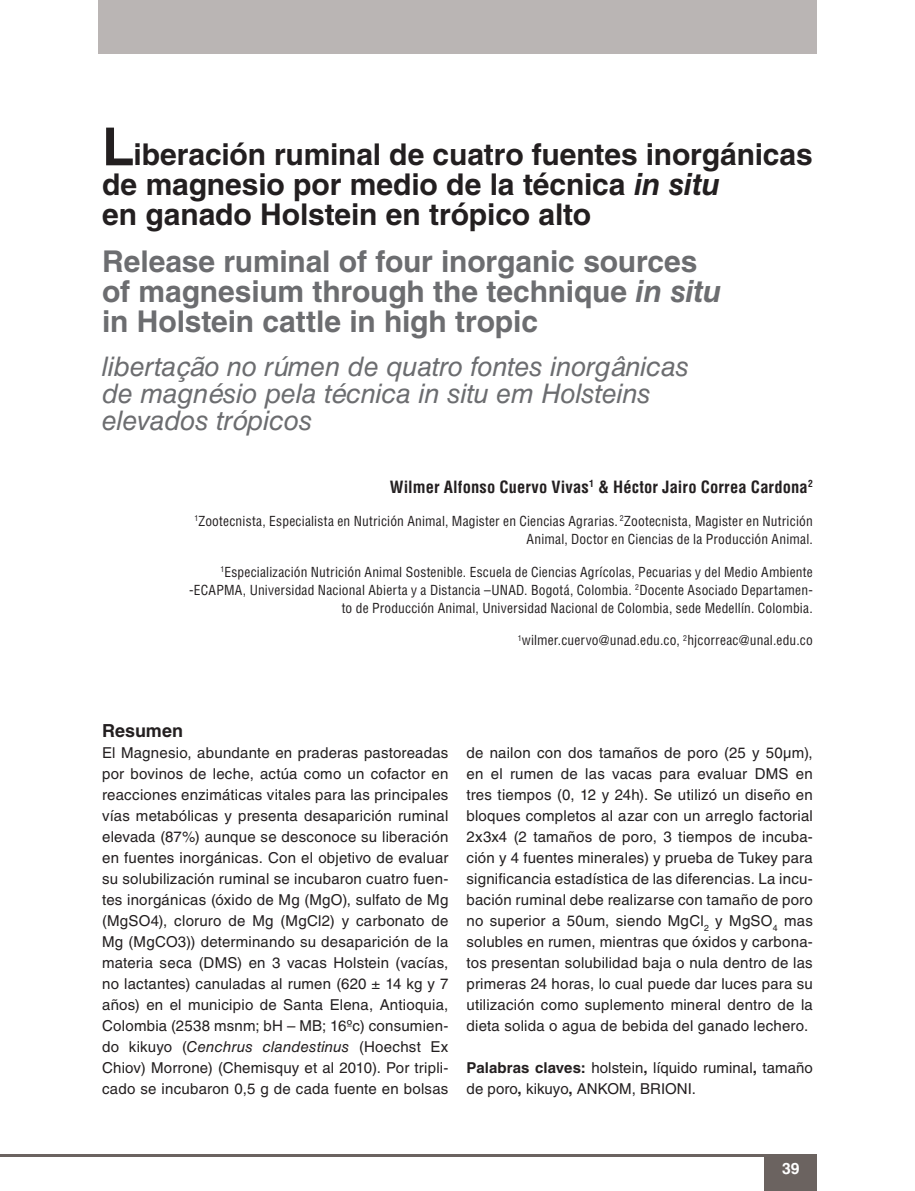
<style>
.page{position:relative;width:915px;height:1191px;background:#fff}
.page>*{position:absolute;margin:0;border:0;box-sizing:border-box;transform-origin:0 0}
.t1{font:700 30px/30px "Helvetica LT Std";letter-spacing:-.005em;color:#231f20}
.t2{font:700 30px/30px "Helvetica LT Std";letter-spacing:-.005em;color:#6c6d70}
.t3{font:italic 27px/27px "Helvetica LT Std";letter-spacing:-.01em;color:#6c6d70}
.t4{font:700 18px "Helvetica LT Std";color:#231f20}
.t5{font:700 condensed 16.5px "Helvetica LT Std";letter-spacing:.01em;color:#231f20}
.t6{font:700 15.75px "Helvetica LT Std";color:#fff}
.t7{font:15px/21px "Helvetica LT Std";letter-spacing:.01em;color:#231f20;text-align:justify}
.t8{font:condensed 13.5px/18px "Helvetica LT Std";letter-spacing:.015em;color:#231f20;text-align:right}
.s1{font-size:52.5px}
.s2{font-style:italic}
.s3{font-weight:700}
</style>
<div class="page">
<div style="left:98px;top:0;width:718px;height:54px;background:#bab5b4"></div>
<div style="left:764px;top:1154px;width:52px;height:37px;background:#6b6360"></div>
<hr style="left:0;top:1154px;width:813px;height:2px;background:#6b6360">
<h1 class="t1" style="left:102px;top:139px;width:712px"><span class="s1">L</span>iberación ruminal de cuatro fuentes inorgánicas de magnesio por medio de la técnica <span class="s2">in situ<br></span>en ganado Holstein en trópico alto</h1>
<h1 class="t2" style="left:102px;top:246px;width:620px">Release ruminal of four inorganic sources of magnesium through the technique <span class="s2">in situ </span>in Holstein cattle in high tropic</h1>
<h2 class="t3" style="left:102px;top:353px;width:588px">libertação no rúmen de quatro fontes inorgânicas de magnésio pela técnica in situ em Holsteins elevados trópicos</h2>
<p class="t5" style="left:389px;top:476px;width:424px">Wilmer Alfonso Cuervo Vivas<sup>1</sup> &amp; Héctor Jairo Correa Cardona<sup>2</sup></p>
<p class="t8" style="left:194px;top:511px;width:619px"><sup>1</sup>Zootecnista, Especialista en Nutrición Animal, Magister en Ciencias Agrarias. <sup>2</sup>Zootecnista, Magister en Nutrición<br>Animal, Doctor en Ciencias de la Producción Animal.</p>
<p class="t8" style="left:189px;top:562px;width:625px"><sup>1</sup>Especialización Nutrición Animal Sostenible. Escuela de Ciencias Agrícolas, Pecuarias y del Medio Ambiente -ECAPMA, Universidad Nacional Abierta y a Distancia –UNAD. Bogotá, Colombia. <sup>2</sup>Docente Asociado Departamen&shy;to de Producción Animal, Universidad Nacional de Colombia, sede Medellín. Colombia.</p>
<p class="t8" style="left:517px;top:631px;width:296px"><sup>1</sup>wilmer.cuervo@unad.edu.co, <sup>2</sup>hjcorreac@unal.edu.co</p>
<p class="t4" style="left:102px;top:719px;width:82px">Resumen</p>
<p class="t7" style="left:102px;top:742px;width:348px">El Magnesio, abundante en praderas pastoreadas por bovinos de leche, actúa como un cofactor en reacciones enzimáticas vitales para las principales vías metabólicas y presenta desaparición ruminal elevada (87%) aunque se desconoce su liberación en fuentes inorgánicas. Con el objetivo de evaluar su solubilización ruminal se incubaron cuatro fuen&shy;tes inorgánicas (óxido de Mg (MgO), sulfato de Mg (MgSO4), cloruro de Mg (MgCl2) y carbonato de Mg (MgCO3)) determinando su desaparición de la materia seca (DMS) en 3 vacas Holstein (vacías, no lactantes) canuladas al rumen (620 ± 14 kg y 7 años) en el municipio de Santa Elena, Antioquia, Colombia (2538 msnm; bH – MB; 16ºc) consumien&shy;do kikuyo (<span class="s2">Cenchrus clandestinus</span> (Hoechst Ex Chiov) Morrone) (Chemisquy et al 2010). Por tripli&shy;cado se incubaron 0,5 g de cada fuente en bolsas</p>
<p class="t7" style="left:466px;top:742px;width:348px">de nailon con dos tamaños de poro (25 y 50μm), en el rumen de las vacas para evaluar DMS en tres tiempos (0, 12 y 24h). Se utilizó un diseño en bloques completos al azar con un arreglo factorial 2x3x4 (2 tamaños de poro, 3 tiempos de incuba&shy;ción y 4 fuentes minerales) y prueba de Tukey para significancia estadística de las diferencias. La incu&shy;bación ruminal debe realizarse con tamaño de poro no superior a 50um, siendo MgCl<sub>2</sub> y MgSO<sub>4</sub> mas solubles en rumen, mientras que óxidos y carbona&shy;tos presentan solubilidad baja o nula dentro de las primeras 24 horas, lo cual puede dar luces para su utilización como suplemento mineral dentro de la dieta solida o agua de bebida del ganado lechero.</p>
<p class="t7" style="left:466px;top:1057px;width:348px"><span class="s3">Palabras claves:</span> holstein<span class="s3">,</span> líquido ruminal<span class="s3">,</span> tamaño de poro<span class="s3">,</span> kikuyo<span class="s3">,</span> ANKOM, BRIONI.</p>
<p class="t6" style="left:781px;top:1158px;width:19px">39</p>
</div>
